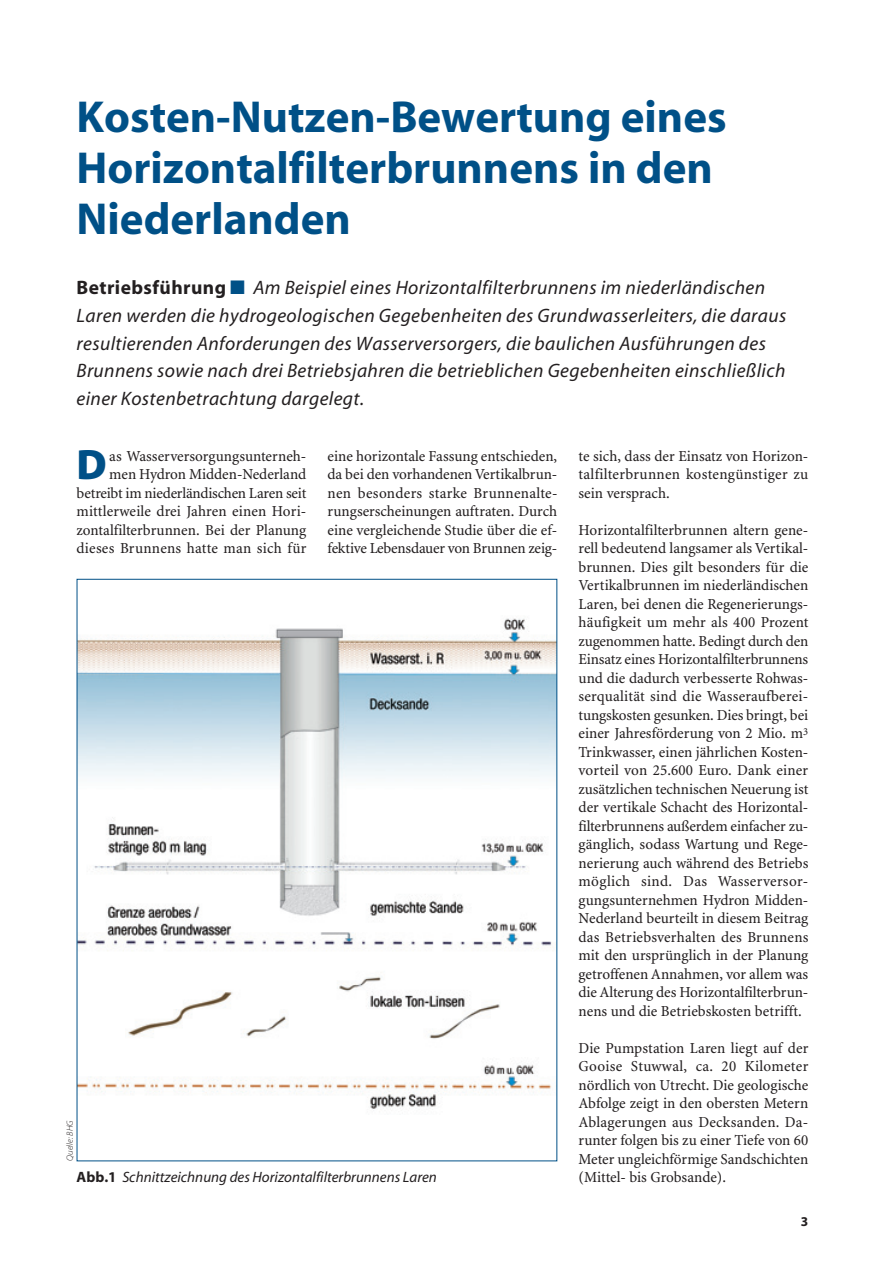
<style>
.page{position:relative;width:893px;height:1263px;background:#fff}
.page>*{position:absolute;margin:0;border:0;box-sizing:border-box;transform-origin:0 0}
.t1{font:700 45px/51px "Myriad T1";color:#005087}
.t2{font:900 42.75px "Myriad T1";color:#005087}
.t3{font:italic 19.5px/27.8px "Myriad T1";letter-spacing:.02em;color:#231f20}
.t4{font:15.3px/18.5px "RM Minion Mager";color:#231f20;text-align:justify}
.t5{font:italic 15px "Myriad T1";color:#231f20}
.t6{font:700 13.5px "Myriad T1";color:#231f20}
.t7{font:italic 300 9px "Myriad T1";color:#231f20}
.s1{font-weight:700;font-style:normal}
.s2{color:#005087}
</style>
<div class="page">
<img style="left:79px;top:618px;width:476px;height:491px">
<h1 class="t1" style="left:77px;top:95px;width:651px">Kosten-Nutzen-Bewertung eines<br>Horizontalfilterbrunnens in den<br>Niederlanden</h1>
<p class="t3" style="left:77px;top:275px;width:711px"><span class="s1">Betriebsführung</span> <span class="s2">■</span> Am Beispiel eines Horizontalfilterbrunnens im niederländischen Laren werden die hydrogeologischen Gegebenheiten des Grundwasserleiters, die daraus resultierenden Anforderungen des Wasserversorgers, die baulichen Ausführungen des Brunnens sowie nach drei Betriebsjahren die betrieblichen Gegebenheiten einschließlich einer Kostenbetrachtung dargelegt.</p>
<p class="t4" style="left:327px;top:448px;width:231px">eine horizontale Fassung entschieden, da bei den vorhandenen Vertikalbrun&shy;nen besonders starke Brunnenalte&shy;rungserscheinungen auftraten. Durch eine vergleichende Studie über die ef&shy;fektive Lebensdauer von Brunnen zeig-</p>
<p class="t4" style="left:578px;top:448px;width:231px">te sich, dass der Einsatz von Horizon&shy;talfilterbrunnen kostengünstiger zu sein versprach.</p>
<p class="t4" style="left:77px;top:448px;width:231px;text-align:right">as Wasserversorgungsunterneh-<br>men Hydron Midden-Nederland betreibt im niederländischen Laren seit mittlerweile drei Jahren einen Hori&shy;zontalfilterbrunnen. Bei der Planung dieses Brunnens hatte man sich für</p>
<h2 class="t2" style="left:77px;top:449px;width:32px">D</h2>
<p class="t4" style="left:578px;top:522px;width:231px">Horizontalfilterbrunnen altern gene&shy;rell bedeutend langsamer als Vertikal&shy;brunnen. Dies gilt besonders für die Vertikalbrunnen im niederländischen Laren, bei denen die Regenerierungs&shy;häufigkeit um mehr als 400 Prozent zugenommen hatte. Bedingt durch den Einsatz eines Horizontalfilterbrunnens und die dadurch verbesserte Rohwas&shy;serqualität sind die Wasseraufberei&shy;tungskosten gesunken. Dies bringt, bei einer Jahresförderung von 2 Mio. m<sup>3<br></sup>Trinkwasser, einen jährlichen Kosten&shy;vorteil von 25.600 Euro. Dank einer zusätzlichen technischen Neuerung ist der vertikale Schacht des Horizontal&shy;filterbrunnens außerdem einfacher zu&shy;gänglich, sodass Wartung und Rege&shy;nerierung auch während des Betriebs möglich sind. Das Wasserversor&shy;gungsunternehmen Hydron Midden-Nederland beurteilt in diesem Beitrag das Betriebsverhalten des Brunnens mit den ursprünglich in der Planung getroffenen Annahmen, vor allem was die Alterung des Horizontalfilterbrun&shy;nens und die Betriebskosten betrifft.</p>
<p class="t4" style="left:578px;top:1040px;width:231px">Die Pumpstation Laren liegt auf der Gooise Stuwwal, ca. 20 Kilometer nördlich von Utrecht. Die geologische Abfolge zeigt in den obersten Metern Ablagerungen aus Decksanden. Da&shy;runter folgen bis zu einer Tiefe von 60<br>Meter ungleichförmige Sandschichten (Mittel- bis Grobsande).</p>
<p class="t7" style="left:66px;top:1161px;width:41px;rotate:-90deg">Quelle: BHG</p>
<p class="t5" style="left:77px;top:1172px;width:362px"><span class="s1">Abb.1</span> Schnittzeichnung des Horizontalfilterbrunnens Laren</p>
<p class="t6" style="left:800px;top:1217px;width:9px">3</p>
</div>
